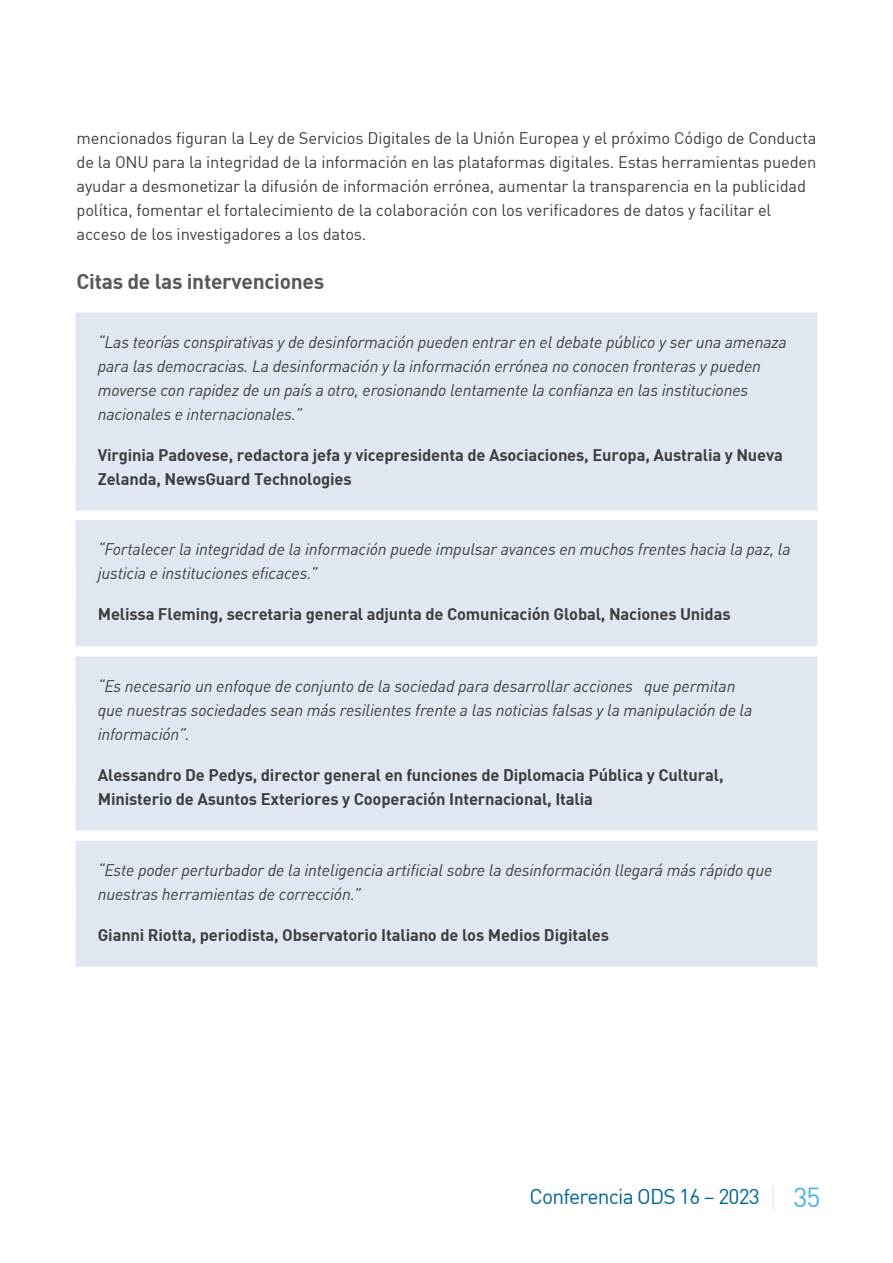
<style>
.page{position:relative;width:893px;height:1263px;background:#fff}
.page>*{position:absolute;margin:0;border:0;box-sizing:border-box;transform-origin:0 0}
.t1{font:21px "DIN";letter-spacing:-.04em;color:#016694}
.t2{font:21px "DIN Bold";letter-spacing:-.015em;color:#57585a}
.Quote_Text{font:italic 16.5px/24px "DIN Offc";letter-spacing:-.01em;color:#3e3e3f}
.Quote_Bold{font:16.5px/24px "DIN Bold";letter-spacing:-.01em;color:#3e3e3f}
.Body_Text{font:16.5px/24px "DIN";letter-spacing:-.01em;color:#3e3e3f}
.s1{font-size:27px;color:#dfeffa}
.s2{font-size:27px;color:#4cb4e5}
</style>
<div class="page">
<div style="left:77px;top:335px;width:739px;height:162px;background:#e1e7f0"></div>
<hr style="left:76px;top:313px;width:1px;height:198px;background:#e1e7f0">
<hr style="left:816px;top:313px;width:1px;height:198px;background:#e1e7f0">
<div style="left:76px;top:313px;width:741px;height:45px;background:#e1e7f0"></div>
<div style="left:76px;top:466px;width:741px;height:45px;background:#e1e7f0"></div>
<div style="left:77px;top:542px;width:739px;height:102px;background:#e1e7f0"></div>
<hr style="left:76px;top:520px;width:1px;height:126px;background:#e1e7f0">
<hr style="left:816px;top:520px;width:1px;height:126px;background:#e1e7f0">
<div style="left:76px;top:520px;width:741px;height:45px;background:#e1e7f0"></div>
<div style="left:76px;top:601px;width:741px;height:45px;background:#e1e7f0"></div>
<div style="left:77px;top:679px;width:739px;height:126px;background:#e1e7f0"></div>
<hr style="left:76px;top:656px;width:1px;height:174px;background:#e1e7f0">
<hr style="left:816px;top:656px;width:1px;height:174px;background:#e1e7f0">
<div style="left:76px;top:656px;width:741px;height:45px;background:#e1e7f0"></div>
<div style="left:76px;top:785px;width:741px;height:45px;background:#e1e7f0"></div>
<div style="left:77px;top:863px;width:739px;height:78px;background:#e1e7f0"></div>
<hr style="left:76px;top:841px;width:1px;height:126px;background:#e1e7f0">
<hr style="left:816px;top:841px;width:1px;height:126px;background:#e1e7f0">
<div style="left:76px;top:841px;width:741px;height:45px;background:#e1e7f0"></div>
<div style="left:76px;top:922px;width:741px;height:45px;background:#e1e7f0"></div>
<p class="Body_Text" style="left:77px;top:126px;width:741px">mencionados figuran la Ley de Servicios Digitales de la Unión Europea y el próximo Código de Conducta de la ONU para la integridad de la información en las plataformas digitales. Estas herramientas pueden ayudar a desmonetizar la difusión de información errónea, aumentar la transparencia en la publicidad política, fomentar el fortalecimiento de la colaboración con los verificadores de datos y facilitar el acceso de los investigadores a los datos.</p>
<h3 class="t2" style="left:77px;top:268px;width:249px">Citas de las intervenciones</h3>
<p class="Quote_Text" style="left:98px;top:330px;width:691px">“Las teorías conspirativas y de desinformación pueden entrar en el debate público y ser una amenaza para las democracias. La desinformación y la información errónea no conocen fronteras y pueden moverse con rapidez de un país a otro, erosionando lentamente la confianza en las instituciones nacionales e internacionales.”</p>
<p class="Quote_Bold" style="left:98px;top:442px;width:687px">Virginia Padovese, redactora jefa y vicepresidenta de Asociaciones, Europa, Australia y Nueva<br>Zelanda, NewsGuard Technologies</p>
<p class="Quote_Text" style="left:98px;top:537px;width:694px">“Fortalecer la integridad de la información puede impulsar avances en muchos frentes hacia la paz, la justicia e instituciones eficaces.”</p>
<p class="Quote_Bold" style="left:98px;top:601px;width:634px">Melissa Fleming, secretaria general adjunta de Comunicación Global, Naciones Unidas</p>
<p class="Quote_Text" style="left:98px;top:674px;width:656px">“Es necesario un enfoque de conjunto de la sociedad para desarrollar acciones que permitan que nuestras sociedades sean más resilientes frente a las noticias falsas y la manipulación de la información”.</p>
<p class="Quote_Bold" style="left:98px;top:762px;width:627px">Alessandro De Pedys, director general en funciones de Diplomacia Pública y Cultural,<br>Ministerio de Asuntos Exteriores y Cooperación Internacional, Italia</p>
<p class="Quote_Text" style="left:98px;top:858px;width:676px">“Este poder perturbador de la inteligencia artificial sobre la desinformación llegará más rápido que nuestras herramientas de corrección.”</p>
<p class="Quote_Bold" style="left:98px;top:922px;width:513px">Gianni Riotta, periodista, Observatorio Italiano de los Medios Digitales</p>
<p class="t1" style="left:530px;top:1184px;width:293px">Conferencia ODS 16 – 2023 <span class="s1">|</span> <span class="s2">35</span></p>
</div>
